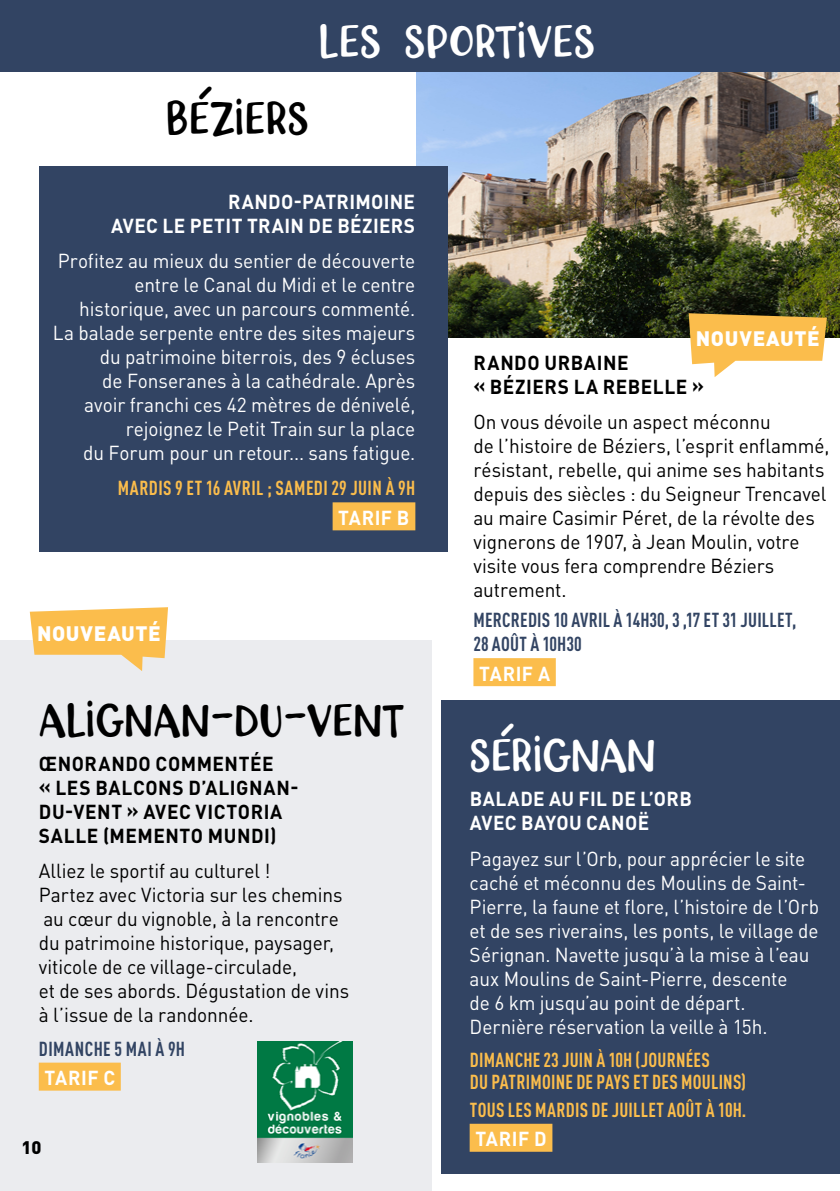
<style>
.page{position:relative;width:840px;height:1191px;background:#fff}
.page>*{position:absolute;margin:0;border:0;box-sizing:border-box;transform-origin:0 0}
.t1{font:43.4px "RWA Honeydew";color:#000;scale:.95 1}
.t2{font:43.4px "RWA Honeydew";color:#fff;scale:.95 1}
.t3{font:900 20.6px "DIN Pro";letter-spacing:.03em;color:#fff}
.t4{font:20px/24px "DIN Pro";letter-spacing:-.005em;color:#fff;text-align:right;scale:.95 1}
.t5{font:20px/24px "DIN Pro";letter-spacing:-.005em;color:#000;scale:.95 1}
.t6{font:700 condensed 20px/22px "DIN Pro";letter-spacing:.015em;color:#fbbd4c;scale:.95 1}
.t7{font:700 20px/24px "DIN Pro";letter-spacing:.03em;color:#000;scale:.95 1}
.t8{font:700 20px/24px "DIN Pro";letter-spacing:.02em;color:#fff;text-align:right;scale:.95 1}
.t9{font:700 condensed 20px/24px "DIN Pro";letter-spacing:.01em;color:#324463;scale:.95 1}
.t10{font:900 18px "DIN Pro";color:#000}
</style>
<div class="page">
<div style="left:441px;top:700px;width:398px;height:474px;background:#324463"></div>
<img style="left:416px;top:72px;width:423px;height:265px">
<div style="left:0;top:641px;width:431px;height:550px;background:#ebecef"></div>
<div style="left:39px;top:1062px;width:82px;height:28px;background:#fbbd4c"></div>
<div style="left:39px;top:166px;width:408px;height:386px;background:#324463"></div>
<div style="left:332px;top:502px;width:83px;height:28px;background:#fbbd4c"></div>
<div style="left:0;top:0;width:839px;height:72px;background:#324463"></div>
<svg style="left:688px;top:313px;width:138px;height:64px"></svg>
<div style="left:473px;top:658px;width:82px;height:28px;background:#fbbd4c"></div>
<img style="left:257px;top:1041px;width:95px;height:121px">
<svg style="left:30px;top:607px;width:138px;height:64px"></svg>
<div style="left:469px;top:1123px;width:83px;height:28px;background:#fbbd4c"></div>
<h1 class="t1" style="left:165px;top:94px;width:152px">BÉZIERS</h1>
<h1 class="t2" style="left:318px;top:17px;width:293px">LES SPORTIVES</h1>
<p class="t8" style="left:111px;top:187px;width:321px">RANDO-PATRIMOINE<br>AVEC LE PETIT TRAIN DE BÉZIERS</p>
<p class="t4" style="left:53px;top:247px;width:383px">Profitez au mieux du sentier de découverte entre le Canal du Midi et le centre historique, avec un parcours commenté.<br>La balade serpente entre des sites majeurs du patrimoine biterrois, des 9 écluses<br>de Fonseranes à la cathédrale. Après<br>avoir franchi ces 42 mètres de dénivelé, rejoignez le Petit Train sur la place<br>du Forum pour un retour... sans fatigue.</p>
<p class="t6" style="left:118px;top:475px;width:314px">MARDIS 9 ET 16 AVRIL ; SAMEDI 29 JUIN À 9H</p>
<p class="t8" style="left:338px;top:503px;width:76px">TARIF B</p>
<p class="t3" style="left:37px;top:616px;width:125px">NOUVEAUTÉ</p>
<h1 class="t1" style="left:39px;top:695px;width:386px">ALIGNAN-DU-VENT</h1>
<p class="t7" style="left:39px;top:749px;width:275px">ŒNORANDO COMMENTÉE<br>« LES BALCONS D’ALIGNAN-<br>DU-VENT » AVEC VICTORIA<br>SALLE (MEMENTO MUNDI)</p>
<p class="t5" style="left:39px;top:857px;width:328px">Alliez le sportif au culturel !<br>Partez avec Victoria sur les chemins au cœur du vignoble, à la rencontre du patrimoine historique, paysager, viticole de ce village-circulade,<br>et de ses abords. Dégustation de vins à l’issue de la randonnée.</p>
<p class="t9" style="left:39px;top:1034px;width:155px">DIMANCHE 5 MAI À 9H</p>
<p class="t8" style="left:45px;top:1063px;width:76px">TARIF C</p>
<p class="t10" style="left:21px;top:1131px;width:22px">10</p>
<p class="t3" style="left:695px;top:321px;width:125px">NOUVEAUTÉ</p>
<p class="t7" style="left:473px;top:348px;width:244px">RANDO URBAINE<br>« BÉZIERS LA REBELLE »</p>
<p class="t5" style="left:473px;top:408px;width:376px">On vous dévoile un aspect méconnu<br>de l’histoire de Béziers, l’esprit enflammé, résistant, rebelle, qui anime ses habitants depuis des siècles : du Seigneur Trencavel au maire Casimir Péret, de la révolte des vignerons de 1907, à Jean Moulin, votre visite vous fera comprendre Béziers autrement.</p>
<p class="t9" style="left:473px;top:606px;width:341px">MERCREDIS 10 AVRIL À 14H30, 3 ,17 ET 31 JUILLET,<br>28 AOÛT À 10H30</p>
<p class="t8" style="left:479px;top:659px;width:76px">TARIF A</p>
<h1 class="t2" style="left:469px;top:730px;width:198px">SÉRIGNAN</h1>
<p class="t8" style="left:469px;top:784px;width:235px;text-align:left">BALADE AU FIL DE L’ORB<br>AVEC BAYOU CANOË</p>
<p class="t4" style="left:469px;top:844px;width:369px;text-align:left">Pagayez sur l’Orb, pour apprécier le site caché et méconnu des Moulins de Saint-Pierre, la faune et flore, l’histoire de l’Orb et de ses riverains, les ponts, le village de Sérignan. Navette jusqu’à la mise à l’eau aux Moulins de Saint-Pierre, descente<br>de 6 km jusqu’au point de départ.<br>Dernière réservation la veille à 15h.</p>
<p class="t6" style="left:469px;top:1047px;width:292px">DIMANCHE 23 JUIN À 10H (JOURNÉES<br>DU PATRIMOINE DE PAYS ET DES MOULINS)</p>
<p class="t6" style="left:469px;top:1096px;width:292px">TOUS LES MARDIS DE JUILLET AOÛT À 10H.</p>
<p class="t8" style="left:475px;top:1124px;width:76px">TARIF D</p>
</div>
